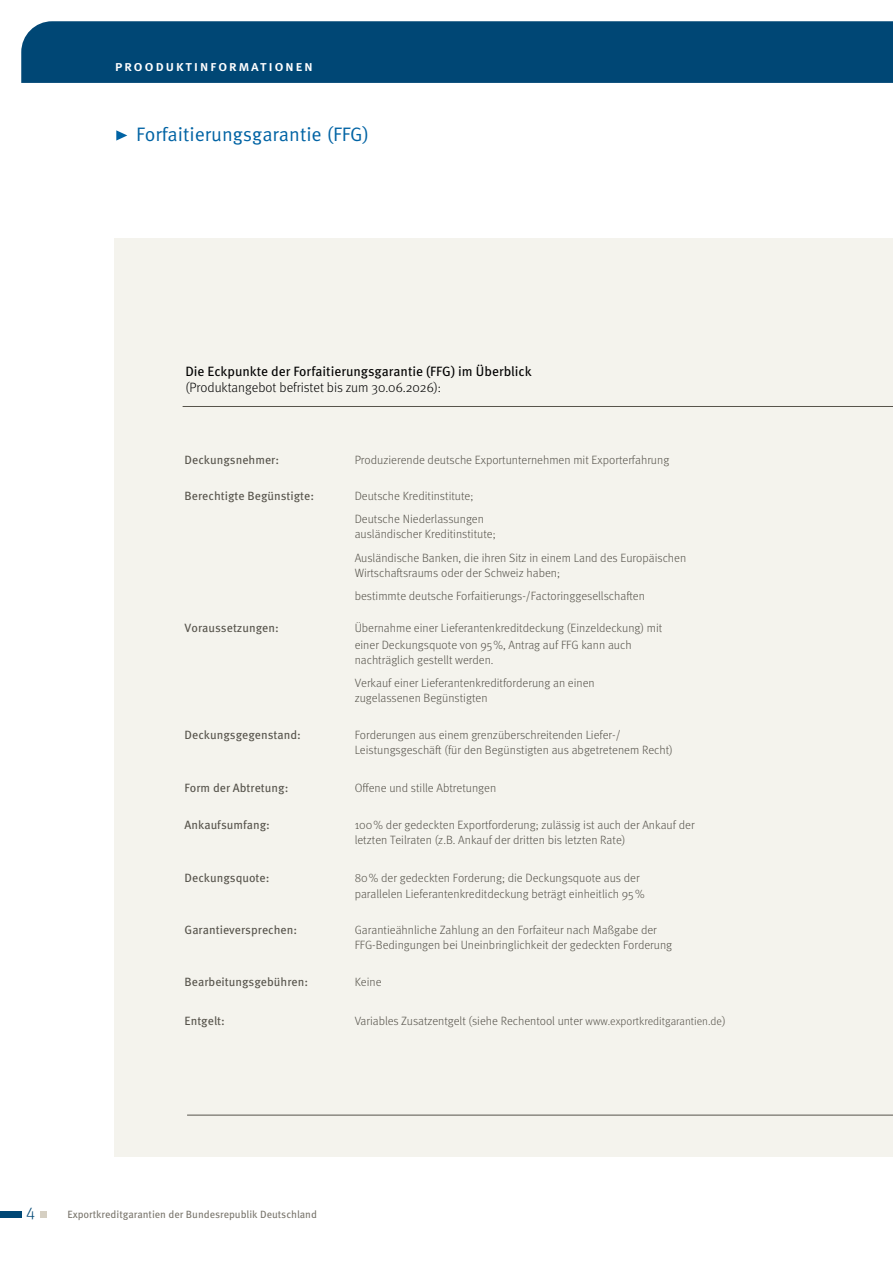
<style>
.page{position:relative;width:893px;height:1263px;background:#fff}
.page>*{position:absolute;margin:0;border:0;box-sizing:border-box;transform-origin:0 0}
.t1{font:19.5px "Meta Pro Norm";color:#0063a4}
.t2{font:300 17.25px "Meta Pro";color:#004775}
.t3{font:500 14.7px "Meta Pro";letter-spacing:.1em;color:#fff}
.t4{font:13.5px "Meta Pro";color:#000}
.t5{font:300 13.5px "Meta Pro";color:#000}
.t6{font:300 12px/23.5px "Meta Pro";color:#56534b}
.t7{font:12px "Meta Pro";color:#56534b}
.t8{font:10.5px "Meta Pro";letter-spacing:-.005em;color:#7a766d}
.s1{font-size:11.25px}
</style>
<div class="page">
<div style="left:0;top:1211px;width:21px;height:7px;background:#004775"></div>
<div style="left:40px;top:1211px;width:7px;height:7px;background:#d5cfc2"></div>
<div style="left:21px;top:21px;width:872px;height:62px;background:#004775"></div>
<svg style="left:116px;top:130px;width:11px;height:11px"></svg>
<div style="left:115px;top:238px;width:778px;height:919px;background:#f4f3ed"></div>
<hr style="left:183px;top:406px;width:710px;height:1px;background:#56534b">
<hr style="left:187px;top:1115px;width:706px;height:1px;background:#56534b">
<p class="t3" style="left:115px;top:54px;width:200px">prooduktinformationen</p>
<h1 class="t1" style="left:136px;top:119px;width:235px">Forfaitierungsgarantie (FFG)</h1>
<p class="t4" style="left:185px;top:361px;width:348px">Die Eckpunkte der Forfaitierungsgarantie (FFG) im Überblick</p>
<p class="t5" style="left:185px;top:378px;width:257px">(Produktangebot befristet bis zum 30.06.2026):</p>
<p class="t7" style="left:185px;top:451px;width:96px">Deckungsnehmer:</p>
<p class="t6" style="left:355px;top:448px;width:316px">Produzierende deutsche Exportunternehmen mit Exporterfahrung</p>
<p class="t7" style="left:185px;top:486px;width:131px">Berechtigte Begünstigte:</p>
<p class="t6" style="left:355px;top:483px;width:131px">Deutsche Kreditinstitute;<br>Deutsche Niederlassungen</p>
<p class="t6" style="left:355px;top:522px;width:333px">ausländischer Kreditinstitute;<br>Ausländische Banken, die ihren Sitz in einem Land des Europäischen</p>
<p class="t6" style="left:355px;top:560px;width:292px">Wirtschaftsraums oder der Schweiz haben;<br>bestimmte deutsche Forfaitierungs-/Factoringgesellschaften</p>
<p class="t7" style="left:185px;top:619px;width:96px">Voraussetzungen:</p>
<p class="t6" style="left:355px;top:619px;width:309px;line-height:16.2px">Übernahme einer Lieferantenkreditdeckung (Einzeldeckung) mit einer Deckungsquote von 95%, Antrag auf FFG kann auch</p>
<p class="t6" style="left:355px;top:647px;width:242px">nachträglich gestellt werden.<br>Verkauf einer Lieferantenkreditforderung an einen</p>
<p class="t6" style="left:355px;top:685px;width:134px">zugelassenen Begünstigten</p>
<p class="t7" style="left:185px;top:725px;width:118px">Deckungsgegenstand:</p>
<p class="t6" style="left:355px;top:726px;width:320px;line-height:15px">Forderungen aus einem grenzüberschreitenden Liefer-/<br>Leistungsgeschäft (für den Begünstigten aus abgetretenem Recht)</p>
<p class="t7" style="left:185px;top:778px;width:105px">Form der Abtretung:</p>
<p class="t6" style="left:355px;top:775px;width:143px">Offene und stille Abtretungen</p>
<p class="t7" style="left:185px;top:815px;width:87px">Ankaufsumfang:</p>
<p class="t6" style="left:355px;top:817px;width:341px;line-height:15px">100% der gedeckten Exportforderung; zulässig ist auch der Ankauf der letzten Teilraten (z.B. Ankauf der dritten bis letzten Rate)</p>
<p class="t7" style="left:185px;top:868px;width:86px">Deckungsquote:</p>
<p class="t6" style="left:355px;top:869px;width:291px;line-height:16.2px">80% der gedeckten Forderung; die Deckungsquote aus der parallelen Lieferantenkreditdeckung beträgt einheitlich 95%</p>
<p class="t7" style="left:185px;top:921px;width:114px">Garantieversprechen:</p>
<p class="t6" style="left:355px;top:922px;width:319px;line-height:15px">Garantieähnliche Zahlung an den Forfaiteur nach Maßgabe der<br>FFG-Bedingungen bei Uneinbringlichkeit der gedeckten Forderung</p>
<p class="t7" style="left:185px;top:973px;width:125px">Bearbeitungsgebühren:</p>
<p class="t6" style="left:355px;top:970px;width:28px">Keine</p>
<p class="t7" style="left:185px;top:1011px;width:42px">Entgelt:</p>
<p class="t6" style="left:355px;top:1008px;width:372px">Variables Zusatzentgelt (siehe Rechentool unter <span class="s1">www.exportkreditgarantien.de</span>)</p>
<h2 class="t2" style="left:26px;top:1200px;width:11px">4</h2>
<p class="t8" style="left:67px;top:1206px;width:251px">Exportkreditgarantien der Bundesrepublik Deutschland</p>
</div>
